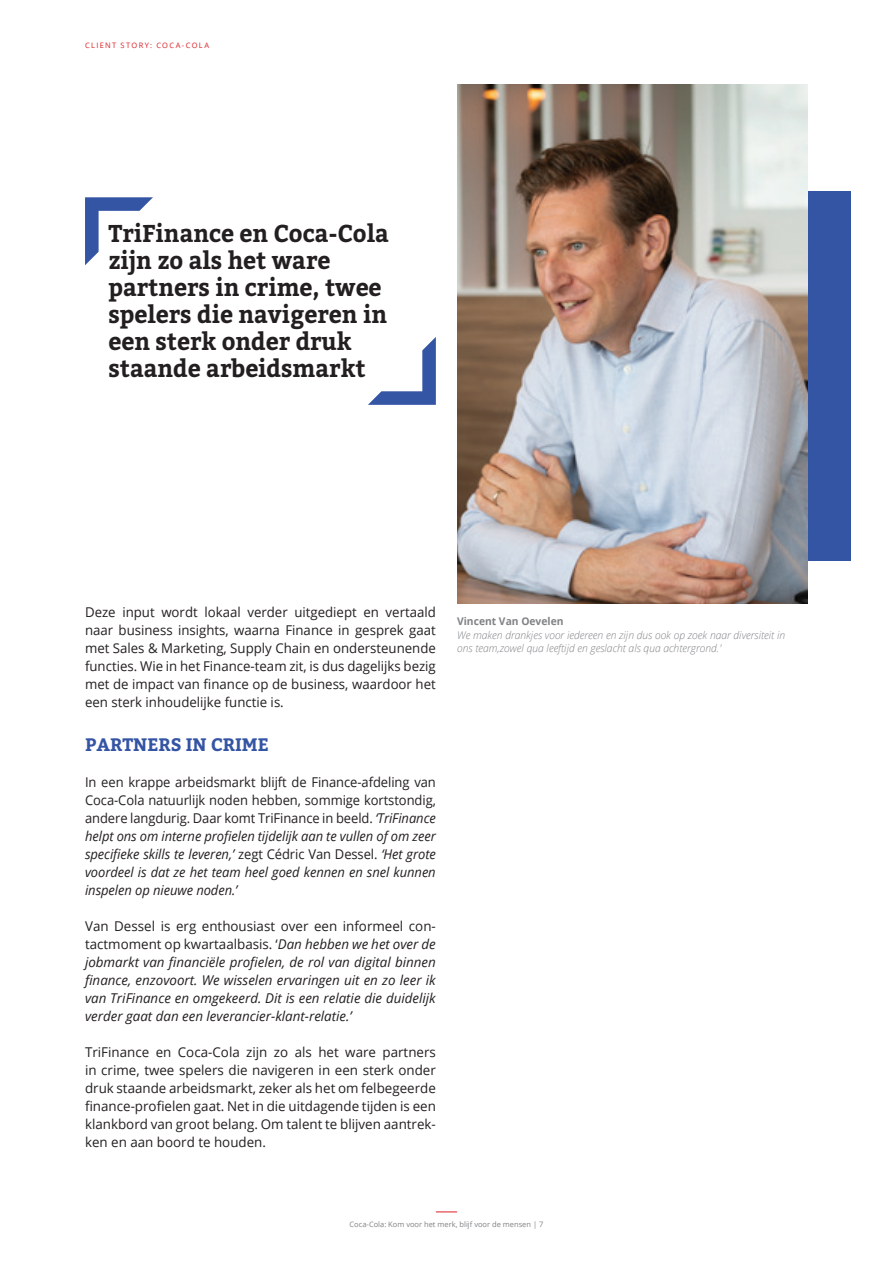
<style>
.page{position:relative;width:893px;height:1263px;background:#fff}
.page>*{position:absolute;margin:0;border:0;box-sizing:border-box;transform-origin:0 0}
.t1{font:700 24.3px/27px "Bitter";color:#231f20;scale:.96 1}
.t2{font:700 18px "Bitter";color:#3454a4}
.t3{font:13.5px/18px "Open Sans";color:#231f20;text-align:justify}
.t4{font:italic 13.5px/18px "Open Sans";color:#231f20;text-align:justify;scale:.96 1}
.t5{font:italic 13.5px/18px "Open Sans";color:#231f20;text-align:justify}
.t6{font:italic 300 10.65px/13.5px "Open Sans";color:#808285}
.t7{font:700 10.65px "Open Sans";color:#808285}
.t8{font:7.5px "Open Sans";color:#808285}
.t9{font:7.5px "Open Sans";letter-spacing:.18em;color:#dc1f25}
.s1{font-style:normal}
</style>
<div class="page">
<svg style="left:436px;top:1211px;width:21px;height:1px"></svg>
<div style="left:500px;top:191px;width:350px;height:370px;background:#3454a4"></div>
<img style="left:457px;top:85px;width:351px;height:518px">
<svg style="left:85px;top:197px;width:68px;height:68px"></svg>
<svg style="left:368px;top:337px;width:68px;height:68px"></svg>
<p class="t9" style="left:85px;top:40px;width:126px">CLIENT STORY: COCA-COLA</p>
<h1 class="t1" style="left:108px;top:220px;width:294px">TriFinance en Coca-Cola zijn zo als het ware partners in crime, twee spelers die navigeren in een sterk onder druk staande arbeidsmarkt</h1>
<p class="t3" style="left:85px;top:603px;width:352px">Deze input wordt lokaal verder uitgediept en vertaald naar business insights, waarna Finance in gesprek gaat met Sales &amp; Marketing, Supply Chain en ondersteunende functies. Wie in het Finance-team zit, is dus dagelijks bezig met de impact van finance op de business, waardoor het een sterk inhoudelijke functie is.</p>
<h2 class="t2" style="left:85px;top:734px;width:185px">PARTNERS IN CRIME</h2>
<p class="t4" style="left:85px;top:773px;width:367px"><span class="s1">In een krappe arbeidsmarkt blijft de Finance-afdeling van Coca-Cola natuurlijk noden hebben, sommige kortstondig, andere langdurig. Daar komt TriFinance in beeld.</span> ‘TriFinance helpt ons om interne profielen tijdelijk aan te vullen of om zeer specifieke skills te leveren,’ <span class="s1">zegt Cédric Van Dessel.</span> ‘Het grote voordeel is dat ze het team heel goed kennen en snel kunnen inspelen op nieuwe noden.’</p>
<p class="t5" style="left:85px;top:917px;width:352px"><span class="s1">Van Dessel is erg enthousiast over een informeel con&shy;tactmoment op kwartaalbasis. ‘</span>Dan hebben we het over de jobmarkt van financiële profielen, de rol van digital binnen finance, enzovoort. We wisselen ervaringen uit en zo leer ik van TriFinance en omgekeerd. Dit is een relatie die duidelijk verder gaat dan een leverancier-klant-relatie.’</p>
<p class="t3" style="left:85px;top:1043px;width:352px">TriFinance en Coca-Cola zijn zo als het ware partners in crime, twee spelers die navigeren in een sterk onder druk staande arbeidsmarkt, zeker als het om felbegeerde finance-profielen gaat. Net in die uitdagende tijden is een klankbord van groot belang. Om talent te blijven aantrek&shy;ken en aan boord te houden.</p>
<p class="t7" style="left:457px;top:614px;width:108px">Vincent Van Oevelen</p>
<p class="t6" style="left:457px;top:628px;width:330px">We maken drankjes voor iedereen en zijn dus ook op zoek naar diversiteit in ons team,zowel qua leeftijd en geslacht als qua achtergrond.'</p>
<p class="t8" style="left:350px;top:1219px;width:195px">Coca-Cola: Kom voor het merk, blijf voor de mensen | 7</p>
</div>
